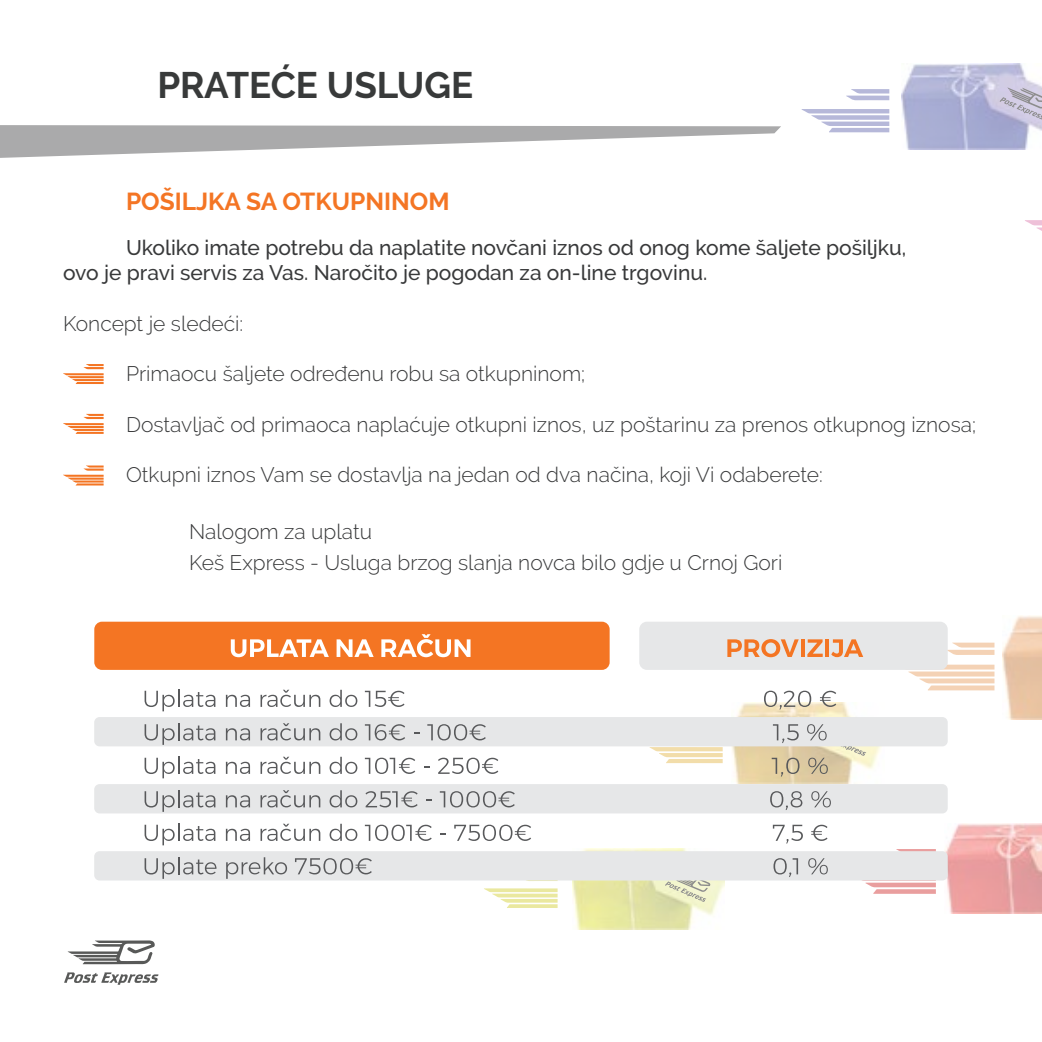
<style>
.page{position:relative;width:1042px;height:1042px;background:#fff}
.page>*{position:absolute;margin:0;border:0;box-sizing:border-box;transform-origin:0 0}
.t1{font:700 36.75px "Raleway";color:#383a3a}
.t2{font:700 24.5px "Raleway";color:#f47524}
.t3{font:300 21px/31.5px "Raleway";color:#38393a}
.t4{font:500 21px/25.2px "Raleway";color:#38393a}
</style>
<div class="page">
<img style="left:1002px;top:615px;width:40px;height:105px">
<img style="left:945px;top:824px;width:97px;height:90px">
<img style="left:732px;top:702px;width:152px;height:81px">
<svg style="left:1025px;top:220px;width:17px;height:11px"></svg>
<svg style="left:846px;top:89px;width:43px;height:11px"></svg>
<svg style="left:801px;top:109px;width:88px;height:24px"></svg>
<svg style="left:947px;top:642px;width:47px;height:13px"></svg>
<svg style="left:908px;top:664px;width:86px;height:27px"></svg>
<svg style="left:649px;top:747px;width:74px;height:16px"></svg>
<svg style="left:521px;top:880px;width:36px;height:1px"></svg>
<svg style="left:484px;top:888px;width:73px;height:20px"></svg>
<svg style="left:896px;top:849px;width:40px;height:2px"></svg>
<svg style="left:845px;top:880px;width:91px;height:14px"></svg>
<img style="left:901px;top:64px;width:141px;height:86px">
<svg style="left:999px;top:87px;width:43px;height:32px"></svg>
<img style="left:572px;top:848px;width:152px;height:81px">
<svg style="left:665px;top:880px;width:45px;height:22px"></svg>
<svg style="left:68px;top:940px;width:87px;height:24px"></svg>
<svg style="left:64px;top:972px;width:95px;height:13px"></svg>
<svg style="left:63px;top:364px;width:41px;height:20px"></svg>
<svg style="left:63px;top:414px;width:41px;height:20px"></svg>
<svg style="left:63px;top:465px;width:41px;height:21px"></svg>
<div style="left:94px;top:717px;width:853px;height:29px;background:#e6e7e8;border-radius:5px"></div>
<div style="left:94px;top:784px;width:853px;height:29px;background:#e6e7e8;border-radius:5px"></div>
<div style="left:94px;top:851px;width:853px;height:29px;background:#e6e7e8;border-radius:5px"></div>
<div style="left:639px;top:622px;width:308px;height:48px;background:#e6e7e8;border-radius:8px"></div>
<div style="left:94px;top:622px;width:515px;height:48px;background:#f47523;border-radius:8px"></div>
<svg style="left:231px;top:639px;width:98px;height:18px"></svg>
<svg style="left:336px;top:639px;width:38px;height:18px"></svg>
<svg style="left:381px;top:634px;width:89px;height:23px"></svg>
<svg style="left:145px;top:690px;width:70px;height:21px"></svg>
<svg style="left:226px;top:695px;width:24px;height:12px"></svg>
<svg style="left:260px;top:690px;width:60px;height:17px"></svg>
<svg style="left:330px;top:690px;width:27px;height:17px"></svg>
<svg style="left:365px;top:691px;width:39px;height:16px"></svg>
<svg style="left:764px;top:691px;width:47px;height:18px"></svg>
<svg style="left:820px;top:691px;width:16px;height:16px"></svg>
<svg style="left:773px;top:724px;width:26px;height:19px"></svg>
<svg style="left:772px;top:757px;width:27px;height:19px"></svg>
<svg style="left:807px;top:724px;width:64px;height:50px"></svg>
<svg style="left:770px;top:791px;width:32px;height:19px"></svg>
<svg style="left:811px;top:791px;width:20px;height:16px"></svg>
<svg style="left:773px;top:825px;width:30px;height:18px"></svg>
<svg style="left:811px;top:825px;width:16px;height:16px"></svg>
<svg style="left:773px;top:858px;width:25px;height:19px"></svg>
<svg style="left:808px;top:858px;width:20px;height:16px"></svg>
<svg style="left:145px;top:723px;width:70px;height:22px"></svg>
<svg style="left:226px;top:728px;width:24px;height:12px"></svg>
<svg style="left:260px;top:723px;width:60px;height:17px"></svg>
<svg style="left:330px;top:723px;width:27px;height:17px"></svg>
<svg style="left:365px;top:724px;width:40px;height:16px"></svg>
<svg style="left:427px;top:724px;width:59px;height:16px"></svg>
<svg style="left:145px;top:757px;width:70px;height:21px"></svg>
<svg style="left:226px;top:762px;width:24px;height:12px"></svg>
<svg style="left:260px;top:757px;width:60px;height:17px"></svg>
<svg style="left:330px;top:757px;width:27px;height:17px"></svg>
<svg style="left:365px;top:757px;width:50px;height:17px"></svg>
<svg style="left:438px;top:757px;width:60px;height:17px"></svg>
<svg style="left:145px;top:790px;width:70px;height:22px"></svg>
<svg style="left:226px;top:795px;width:24px;height:12px"></svg>
<svg style="left:260px;top:790px;width:60px;height:17px"></svg>
<svg style="left:330px;top:790px;width:27px;height:17px"></svg>
<svg style="left:365px;top:791px;width:53px;height:16px"></svg>
<svg style="left:440px;top:791px;width:75px;height:16px"></svg>
<svg style="left:145px;top:824px;width:70px;height:21px"></svg>
<svg style="left:226px;top:829px;width:24px;height:12px"></svg>
<svg style="left:260px;top:824px;width:60px;height:17px"></svg>
<svg style="left:330px;top:824px;width:27px;height:17px"></svg>
<svg style="left:365px;top:824px;width:67px;height:17px"></svg>
<svg style="left:454px;top:824px;width:77px;height:17px"></svg>
<svg style="left:145px;top:857px;width:72px;height:22px"></svg>
<svg style="left:226px;top:857px;width:61px;height:22px"></svg>
<svg style="left:295px;top:858px;width:77px;height:16px"></svg>
<svg style="left:727px;top:639px;width:72px;height:18px"></svg>
<svg style="left:801px;top:639px;width:3px;height:18px"></svg>
<svg style="left:807px;top:639px;width:16px;height:18px"></svg>
<hr style="left:825px;top:639px;width:4px;height:18px;background:#f47523">
<svg style="left:831px;top:639px;width:32px;height:18px"></svg>
<svg style="left:0;top:125px;width:781px;height:33px"></svg>
<h1 class="t1" style="left:157px;top:64px;width:317px">PRATEĆE USLUGE</h1>
<p class="t2" style="left:126px;top:187px;width:325px">POŠILJKA SA OTKUPNINOM</p>
<p class="t4" style="left:63px;top:235px;width:845px;text-indent:63px">Ukoliko imate potrebu da naplatite novčani iznos od onog kome šaljete pošiljku, ovo je pravi servis za Vas. Naročito je pogodan za on-line trgovinu.</p>
<p class="t3" style="left:63px;top:308px;width:182px">Koncept je sledeći:</p>
<p class="t3" style="left:126px;top:358px;width:461px">Primaocu šaljete određenu robu sa otkupninom;</p>
<p class="t3" style="left:126px;top:408px;width:851px">Dostavljač od primaoca naplaćuje otkupni iznos, uz poštarinu za prenos otkupnog iznosa;</p>
<p class="t3" style="left:126px;top:459px;width:698px">Otkupni iznos Vam se dostavlja na jedan od dva načina, koji Vi odaberete:</p>
<p class="t3" style="left:189px;top:515px;width:595px">Nalogom za uplatu<br>Keš Express - Usluga brzog slanja novca bilo gdje u Crnoj Gori</p>
</div>
